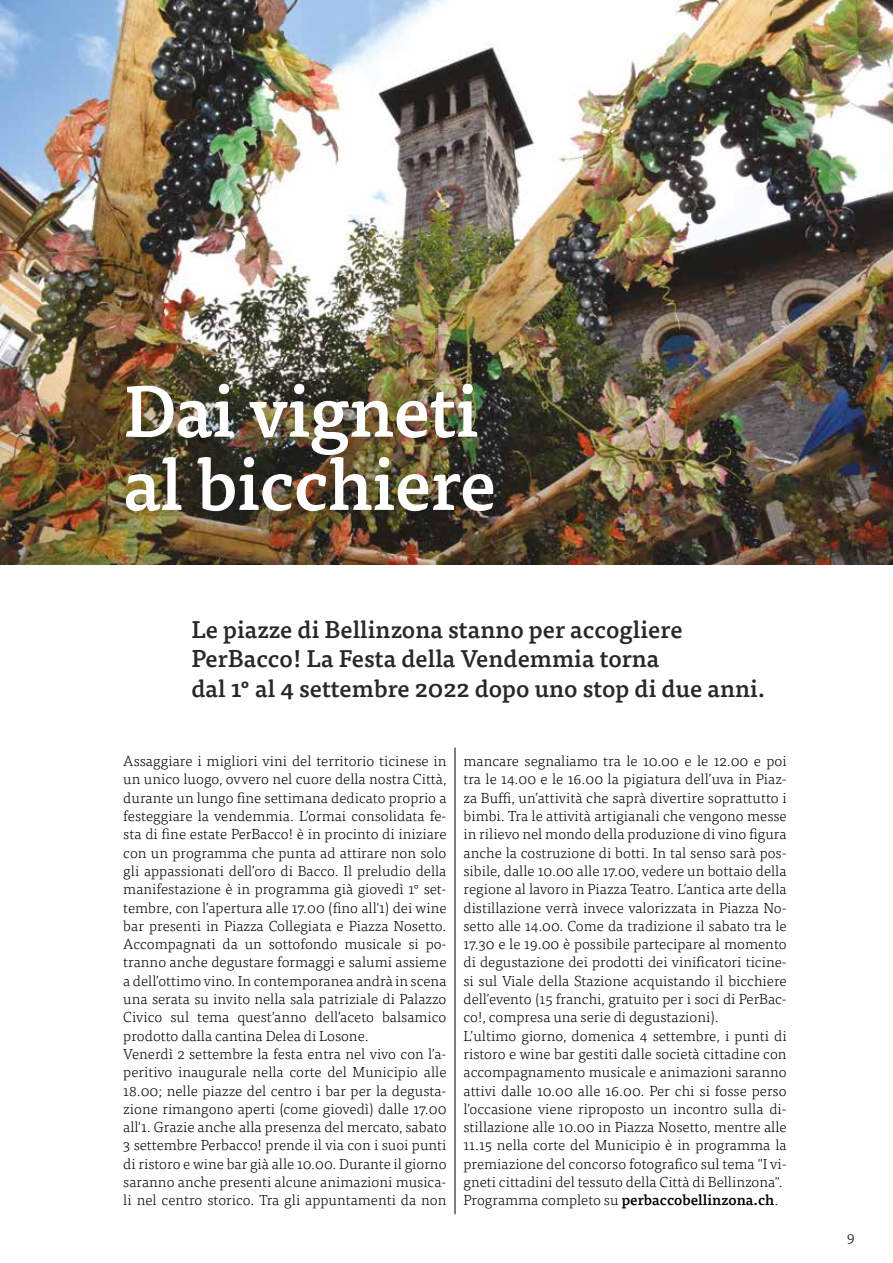
<style>
.page{position:relative;width:893px;height:1263px;background:#fff}
.page>*{position:absolute;margin:0;border:0;box-sizing:border-box;transform-origin:0 0}
.t1{font:500 72px/73.2px "Tisa OT";letter-spacing:-.01em;color:#fff}
.t2{font:500 24px/29.2px "Tisa OT";color:#282827}
.t3{font:300 14.7px "Tisa OT";color:#000}
.t4{font:300 14.55px/18.3px "Tisa OT";color:#000}
.s1{font-weight:500}
</style>
<div class="page">
<img style="left:0;top:0;width:893px;height:565px">
<div style="left:94px;top:354px;width:431px;height:189px;background:#000;opacity:.32"></div>
<hr style="left:455px;top:747px;width:1px;height:467px;background:#000">
<h1 class="t1" style="left:123px;top:376px;width:375px">Dai vigneti al bicchiere</h1>
<h2 class="t2" style="left:191px;top:615px;width:575px">Le piazze di Bellinzona stanno per accogliere<br>PerBacco! La Festa della Vendemmia torna<br>dal 1° al 4 settembre 2022 dopo uno stop di due anni.</h2>
<p class="t4" style="left:123px;top:752px;width:325px">Assaggiare i migliori vini del territorio ticinese in un unico luogo, ovvero nel cuore della nostra Città, durante un lungo fine settimana dedicato proprio a festeggiare la vendemmia. L’ormai consolidata fe&shy;sta di fine estate PerBacco! è in procinto di iniziare con un programma che punta ad attirare non solo gli appassionati dell’oro di Bacco. Il preludio della manifestazione è in programma già giovedì 1° set&shy;tembre, con l’apertura alle 17.00 (fino all'1) dei wine bar presenti in Piazza Collegiata e Piazza Nosetto.<br>Accompagnati da un sottofondo musicale si po&shy;tranno anche degustare formaggi e salumi assieme a dell’ottimo vino. In contemporanea andrà in scena una serata su invito nella sala patriziale di Palazzo Civico sul tema quest’anno dell’aceto balsamico prodotto dalla cantina Delea di Losone.<br>Venerdì 2 settembre la festa entra nel vivo con l’a&shy;peritivo inaugurale nella corte del Municipio alle 18.00; nelle piazze del centro i bar per la degusta&shy;zione rimangono aperti (come giovedì) dalle 17.00 all'1. Grazie anche alla presenza del mercato, sabato 3 settembre Perbacco! prende il via con i suoi punti di ristoro e wine bar già alle 10.00. Durante il giorno saranno anche presenti alcune animazioni musica&shy;li nel centro storico. Tra gli appuntamenti da non</p>
<p class="t4" style="left:463px;top:752px;width:325px">mancare segnaliamo tra le 10.00 e le 12.00 e poi tra le 14.00 e le 16.00 la pigiatura dell’uva in Piaz&shy;za Buffi, un’attività che saprà divertire soprattutto i bimbi. Tra le attività artigianali che vengono messe in rilievo nel mondo della produzione di vino figura anche la costruzione di botti. In tal senso sarà pos&shy;sibile, dalle 10.00 alle 17.00, vedere un bottaio della regione al lavoro in Piazza Teatro. L’antica arte della distillazione verrà invece valorizzata in Piazza No&shy;setto alle 14.00. Come da tradizione il sabato tra le 17.30 e le 19.00 è possibile partecipare al momento di degustazione dei prodotti dei vinificatori ticine&shy;si sul Viale della Stazione acquistando il bicchiere dell’evento (15 franchi, gratuito per i soci di PerBac&shy;co!, compresa una serie di degustazioni).<br>L’ultimo giorno, domenica 4 settembre, i punti di ristoro e wine bar gestiti dalle società cittadine con accompagnamento musicale e animazioni saranno attivi dalle 10.00 alle 16.00. Per chi si fosse perso l’occasione viene riproposto un incontro sulla di&shy;stillazione alle 10.00 in Piazza Nosetto, mentre alle 11.15 nella corte del Municipio è in programma la premiazione del concorso fotografico sul tema "I vi&shy;gneti cittadini del tessuto della Città di Bellinzona".<br>Programma completo su <span class="s1">perbaccobellinzona.ch</span>.</p>
<p class="t3" style="left:847px;top:1228px;width:9px">9</p>
</div>
